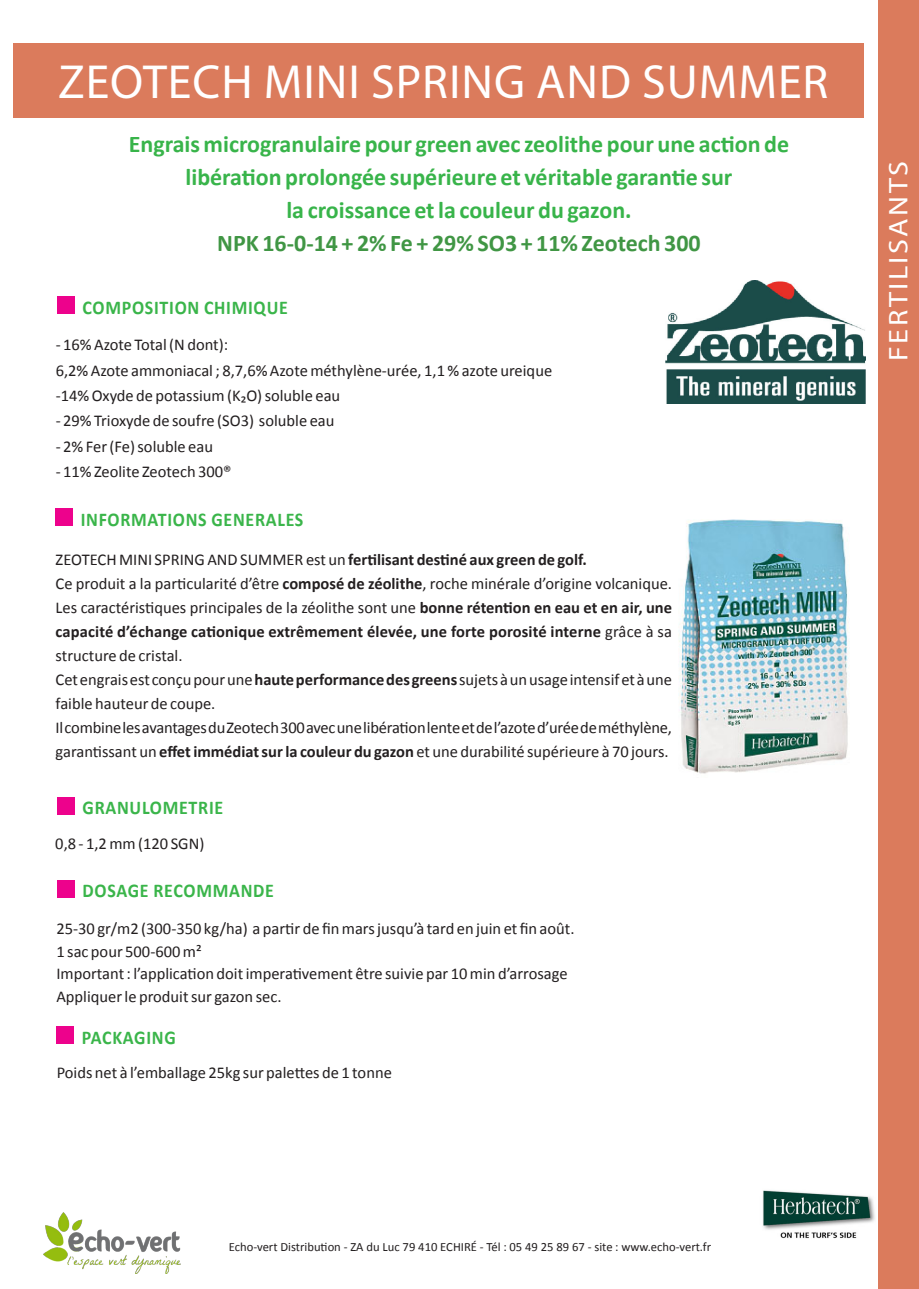
<style>
.page{position:relative;width:919px;height:1289px;background:#fff}
.page>*{position:absolute;margin:0;border:0;box-sizing:border-box;transform-origin:0 0}
._01_grand_titre{font:48px "Myriad Pro";letter-spacing:.02em;color:#fff}
._01_grand_titre-2{font:27px "Myriad Pro";letter-spacing:.08em;color:#fff;scale:1.12 1}
.texte_courant_justif{font:700 24px/33px "Calibri";color:#38b44a;text-align:center}
.texte_courant_justif-2{font:700 24px "Calibri";color:#409644}
.petits_titres{font:700 19.5px "Calibri";letter-spacing:.04em;color:#3ab54a;scale:.92 1}
.texte_courant_justif-3{font:16.5px/24px "Calibri";color:#231f20}
.texte_courant_justif-4{font:700 16.5px "Calibri";color:#231f20}
.texte_courant_drapea{font:12.6px "Calibri";color:#231f20}
.s1{font-weight:400}
.s2{font-weight:700}
</style>
<div class="page">
<div style="left:13px;top:43px;width:850px;height:75px;background:#db7b5c"></div>
<div style="left:878px;top:0;width:40px;height:1288px;background:#db7b5c"></div>
<img style="left:44px;top:1212px;width:136px;height:60px">
<div style="left:57px;top:297px;width:17px;height:17px;background:#ed028c"></div>
<div style="left:55px;top:508px;width:17px;height:17px;background:#ed028c"></div>
<div style="left:57px;top:797px;width:17px;height:17px;background:#ed028c"></div>
<img style="left:763px;top:1190px;width:112px;height:49px">
<img style="left:665px;top:281px;width:200px;height:123px">
<div style="left:57px;top:880px;width:17px;height:17px;background:#ed028c"></div>
<div style="left:56px;top:1026px;width:17px;height:17px;background:#ed028c"></div>
<img style="left:679px;top:519px;width:171px;height:255px">
<p class="_01_grand_titre" style="left:58px;top:52px;width:771px">ZEOTECH MINI SPRING AND SUMMER</p>
<p class="texte_courant_justif" style="left:129px;top:128px;width:662px">Engrais microgranulaire pour green avec zeolithe pour une action de libération prolongée supérieure et véritable garantie sur</p>
<p class="texte_courant_justif" style="left:286px;top:194px;width:347px">la croissance et la couleur du gazon.</p>
<p class="texte_courant_justif-2" style="left:217px;top:228px;width:485px">NPK 16-0-14 + 2% Fe + 29% SO3 + 11% Zeotech 300</p>
<p class="petits_titres" style="left:83px;top:295px;width:224px">COMPOSITION CHIMIQUE</p>
<p class="texte_courant_justif-3" style="left:56px;top:333px;width:174px">- 16% Azote Total (N dont):</p>
<p class="texte_courant_justif-3" style="left:56px;top:358px;width:498px">6,2% Azote ammoniacal ; 8,7,6% Azote méthylène-urée, 1,1 % azote ureique</p>
<p class="texte_courant_justif-3" style="left:56px;top:383px;width:286px">-14% Oxyde de potassium (K₂O) soluble eau</p>
<p class="texte_courant_justif-3" style="left:56px;top:409px;width:280px">- 29% Trioxyde de soufre (SO3) soluble eau</p>
<p class="texte_courant_justif-3" style="left:56px;top:434px;width:159px">- 2% Fer (Fe) soluble eau</p>
<p class="texte_courant_justif-3" style="left:56px;top:459px;width:177px">- 11% Zeolite Zeotech 300®</p>
<p class="petits_titres" style="left:81px;top:506px;width:243px">INFORMATIONS GENERALES</p>
<p class="texte_courant_justif-4" style="left:56px;top:549px;width:532px"><span class="s1">ZEOTECH MINI SPRING AND SUMMER est un</span> fertilisant destiné aux green de golf.</p>
<p class="texte_courant_justif-3" style="left:56px;top:571px;width:618px;text-align:justify">Ce produit a la particularité d’être <span class="s2">composé de zéolithe</span>, roche minérale d’origine volcanique.<br>Les caractéristiques principales de la zéolithe sont une <span class="s2">bonne rétention en eau et en air, une capacité d’échange cationique extrêmement élevée, une forte porosité interne</span> grâce à sa structure de cristal.</p>
<p class="texte_courant_justif-3" style="left:56px;top:667px;width:618px">Cet engrais est conçu pour une <span class="s2">haute performance des greens</span> sujets à un usage intensif et à une faible hauteur de coupe.</p>
<p class="texte_courant_justif-3" style="left:56px;top:715px;width:617px">Il combine les avantages du Zeotech 300 avec une libération lente et de l’azote d’urée de méthylène, garantissant un <span class="s2">effet immédiat sur la couleur du gazon</span> et une durabilité supérieure à 70 jours.</p>
<p class="petits_titres" style="left:83px;top:795px;width:154px">GRANULOMETRIE</p>
<p class="texte_courant_justif-3" style="left:55px;top:831px;width:150px">0,8 - 1,2 mm (120 SGN)</p>
<p class="petits_titres" style="left:83px;top:878px;width:209px">DOSAGE RECOMMANDE</p>
<p class="texte_courant_justif-3" style="left:56px;top:916px;width:519px">25-30 gr/m2 (300-350 kg/ha) a partir de fin mars jusqu’à tard en juin et fin août.</p>
<p class="texte_courant_justif-3" style="left:56px;top:939px;width:147px">1 sac pour 500-600 m²</p>
<p class="texte_courant_justif-3" style="left:56px;top:961px;width:512px">Important : l’application doit imperativement être suivie par 10 min d’arrosage</p>
<p class="texte_courant_justif-3" style="left:56px;top:984px;width:226px">Appliquer le produit sur gazon sec.</p>
<p class="petits_titres" style="left:82px;top:1024px;width:104px">PACKAGING</p>
<p class="texte_courant_justif-3" style="left:57px;top:1060px;width:336px">Poids net à l’emballage 25kg sur palettes de 1 tonne</p>
<p class="_01_grand_titre-2" style="left:881px;top:361px;width:180px;rotate:-90deg">FERTILISANTS</p>
<p class="texte_courant_drapea" style="left:229px;top:1238px;width:484px">Echo-vert Distribution - ZA du Luc 79 410 ECHIRÉ - Tél : 05 49 25 89 67 - site : www.echo-vert.fr</p>
</div>
